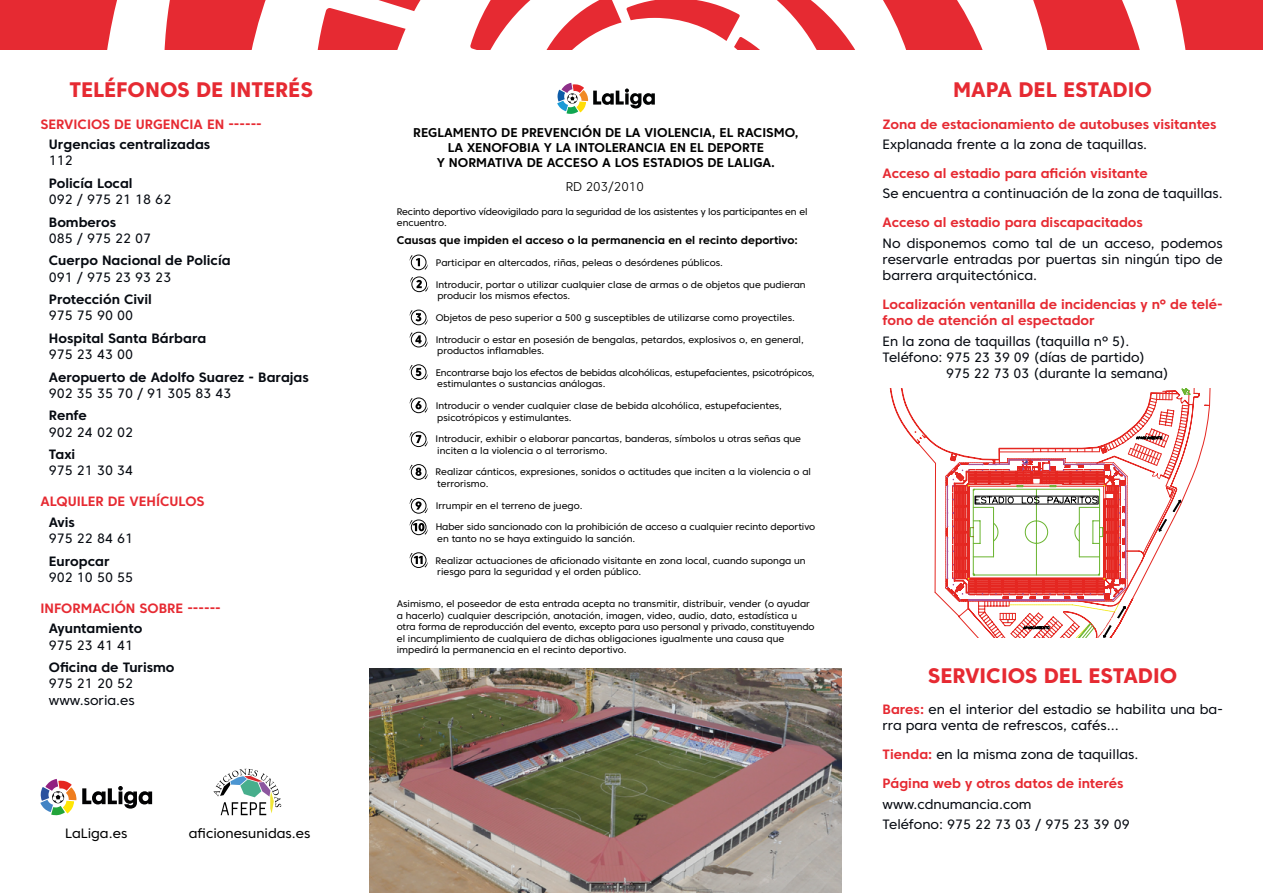
<style>
.page{position:relative;width:1263px;height:893px;background:#fff}
.page>*{position:absolute;margin:0;border:0;box-sizing:border-box;transform-origin:0 0}
.t1{font:800 21px "Core Sans C 75";color:#e62a32}
.t2{font:13.5px/16.2px "Core Sans C 45";color:#060a11}
.t3{font:700 13.5px/16.2px "Core Sans C 65";color:#e62a32}
.t4{font:700 13.5px "Core Sans C 65";color:#060a11}
.t5{font:13.5px "Core Sans C 45";color:#000}
.t6{font:700 12.75px/15.3px "Core Sans C 65";color:#000;text-align:center}
.t7{font:300 12.75px "Core Sans C 35";color:#000}
.t8{font:700 11.1px "Core Sans C 65";color:#000}
.t9{font:9.6px/11.4px "Core Sans C 45";color:#000}
.t10{font:9.6px/11.4px "Core Sans C 45";letter-spacing:-.02em;color:#000}
.s1{font-family:"Core Sans C 75";font-weight:800;color:#fff}
.s2{color:#fff}
.s3{font-family:"Core Sans C 65";font-weight:700;color:#e62a32}
</style>
<div class="page">
<img style="left:369px;top:669px;width:473px;height:224px">
<svg style="left:557px;top:83px;width:98px;height:31px"></svg>
<svg style="left:410px;top:254px;width:18px;height:16px"></svg>
<svg style="left:410px;top:310px;width:18px;height:15px"></svg>
<svg style="left:410px;top:332px;width:18px;height:15px"></svg>
<svg style="left:410px;top:364px;width:18px;height:16px"></svg>
<svg style="left:410px;top:397px;width:18px;height:16px"></svg>
<svg style="left:410px;top:431px;width:18px;height:16px"></svg>
<svg style="left:410px;top:464px;width:18px;height:16px"></svg>
<svg style="left:410px;top:498px;width:18px;height:37px"></svg>
<svg style="left:410px;top:552px;width:18px;height:16px"></svg>
<svg style="left:410px;top:276px;width:18px;height:16px"></svg>
<div style="left:0;top:0;width:117px;height:50px;background:#e62a32"></div>
<svg style="left:1175px;top:0;width:88px;height:50px;background:#e7383f"></svg>
<svg style="left:164px;top:0;width:102px;height:50px;background:#e84047"></svg>
<svg style="left:1033px;top:0;width:107px;height:50px;background:#e94a51"></svg>
<svg style="left:777px;top:0;width:206px;height:50px"></svg>
<svg style="left:317px;top:0;width:443px;height:50px"></svg>
<svg style="left:40px;top:779px;width:112px;height:36px"></svg>
<svg style="left:213px;top:769px;width:68px;height:46px"></svg>
<svg style="left:889px;top:388px;width:321px;height:250px"></svg>
<div style="left:975px;top:496px;width:123px;height:8px;border:1px solid #000"></div>
<h1 class="t1" style="left:69px;top:76px;width:245px">TELÉFONOS DE INTERÉS</h1>
<h2 class="t3" style="left:40px;top:116px;width:223px">SERVICIOS DE URGENCIA EN ------</h2>
<h2 class="t4" style="left:49px;top:136px;width:163px">Urgencias centralizadas</h2>
<h2 class="t2" style="left:49px;top:152px;width:26px">112</h2>
<h2 class="t4" style="left:49px;top:175px;width:85px">Policía Local</h2>
<h2 class="t2" style="left:49px;top:191px;width:124px">092 / 975 21 18 62</h2>
<h2 class="t4" style="left:49px;top:213px;width:69px">Bomberos</h2>
<h2 class="t2" style="left:49px;top:230px;width:104px">085 / 975 22 07</h2>
<h2 class="t4" style="left:49px;top:252px;width:183px">Cuerpo Nacional de Policía</h2>
<h2 class="t2" style="left:49px;top:269px;width:124px">091 / 975 23 93 23</h2>
<h2 class="t4" style="left:49px;top:291px;width:104px">Protección Civil</h2>
<h2 class="t2" style="left:49px;top:307px;width:86px">975 75 90 00</h2>
<h2 class="t4" style="left:49px;top:330px;width:159px">Hospital Santa Bárbara</h2>
<h2 class="t2" style="left:49px;top:346px;width:86px">975 23 43 00</h2>
<h2 class="t4" style="left:49px;top:368px;width:261px">Aeropuerto de Adolfo Suarez - Barajas</h2>
<h2 class="t2" style="left:49px;top:385px;width:184px">902 35 35 70 / 91 305 83 43</h2>
<h2 class="t4" style="left:49px;top:407px;width:40px">Renfe</h2>
<h2 class="t2" style="left:49px;top:424px;width:86px">902 24 02 02</h2>
<h2 class="t4" style="left:49px;top:446px;width:28px">Taxi</h2>
<h2 class="t2" style="left:49px;top:462px;width:86px">975 21 30 34</h2>
<h2 class="t3" style="left:40px;top:493px;width:166px">ALQUILER DE VEHÍCULOS</h2>
<h2 class="t4" style="left:49px;top:514px;width:28px">Avis</h2>
<h2 class="t2" style="left:49px;top:530px;width:86px">975 22 84 61</h2>
<h2 class="t4" style="left:49px;top:552px;width:62px">Europcar</h2>
<h2 class="t2" style="left:49px;top:569px;width:86px">902 10 50 55</h2>
<h2 class="t3" style="left:40px;top:600px;width:182px">INFORMACIÓN SOBRE ------</h2>
<h2 class="t4" style="left:49px;top:620px;width:95px">Ayuntamiento</h2>
<h2 class="t2" style="left:49px;top:637px;width:86px">975 23 41 41</h2>
<h2 class="t4" style="left:49px;top:659px;width:127px">Oficina de Turismo</h2>
<h2 class="t2" style="left:49px;top:675px;width:87px">975 21 20 52 www.soria.es</h2>
<h2 class="t5" style="left:65px;top:825px;width:64px">LaLiga.es</h2>
<h2 class="t5" style="left:189px;top:825px;width:123px">aficionesunidas.es</h2>
<h3 class="t6" style="left:413px;top:125px;width:387px">REGLAMENTO DE PREVENCIÓN DE LA VIOLENCIA, EL RACISMO,<br>LA XENOFOBIA Y LA INTOLERANCIA EN EL DEPORTE<br>Y NORMATIVA DE ACCESO A LOS ESTADIOS DE LALIGA.</h3>
<h3 class="t7" style="left:566px;top:179px;width:80px">RD 203/2010</h3>
<p class="t10" style="left:397px;top:206px;width:412px">Recinto deportivo vídeovigilado para la seguridad de los asistentes y los participantes en el encuentro.</p>
<p class="t8" style="left:397px;top:233px;width:402px">Causas que impiden el acceso o la permanencia en el recinto deportivo:</p>
<p class="t9" style="left:416px;top:257px;width:309px"><span class="s1">1.</span> Participar en altercados, riñas, peleas o desórdenes públicos.</p>
<p class="t9" style="left:437px;top:279px;width:370px;text-indent:-21px"><span class="s2">2.</span> Introducir, portar o utilizar cualquier clase de armas o de objetos que pudieran producir los mismos efectos.</p>
<p class="t9" style="left:416px;top:312px;width:381px">3. Objetos de peso superior a 500 g susceptibles de utilizarse como proyectiles.</p>
<p class="t9" style="left:437px;top:334px;width:368px;text-indent:-21px">4. Introducir o estar en posesión de bengalas, petardos, explosivos o, en general, productos inflamables.</p>
<p class="t9" style="left:437px;top:367px;width:379px;text-indent:-21px">5. Encontrarse bajo los efectos de bebidas alcohólicas, estupefacientes, psicotrópicos, estimulantes o sustancias análogas.</p>
<p class="t9" style="left:437px;top:400px;width:346px;text-indent:-21px">6. Introducir o vender cualquier clase de bebida alcohólica, estupefacientes, psicotrópicos y estimulantes.</p>
<p class="t9" style="left:437px;top:433px;width:365px;text-indent:-21px">6. Introducir, exhibir o elaborar pancartas, banderas, símbolos u otras señas que inciten a la violencia o al terrorismo.</p>
<p class="t9" style="left:437px;top:466px;width:375px;text-indent:-21px">7. Realizar cánticos, expresiones, sonidos o actitudes que inciten a la violencia o al terrorismo.</p>
<p class="t9" style="left:416px;top:499px;width:168px">8. Irrumpir en el terreno de juego.</p>
<p class="t9" style="left:436px;top:521px;width:381px">Haber sido sancionado con la prohibición de acceso a cualquier recinto deportivo en tanto no se haya extinguido la sanción.</p>
<p class="t9" style="left:437px;top:554px;width:370px;text-indent:-21px">9. Realizar actuaciones de aficionado visitante en zona local, cuando suponga un riesgo para la seguridad y el orden público.</p>
<p class="t9" style="left:397px;top:598px;width:419px">Asimismo, el poseedor de esta entrada acepta no transmitir, distribuir, vender (o ayudar a hacerlo) cualquier descripción, anotación, imagen, video, audio, dato, estadística u otra forma de reproducción del evento, excepto para uso personal y privado, constituyendo el incumplimiento de cualquiera de dichas obligaciones igualmente una causa que impedirá la permanencia en el recinto deportivo.</p>
<h1 class="t1" style="left:953px;top:76px;width:200px">MAPA DEL ESTADIO</h1>
<h2 class="t3" style="left:882px;top:116px;width:336px">Zona de estacionamiento de autobuses visitantes</h2>
<h2 class="t2" style="left:882px;top:136px;width:266px">Explanada frente a la zona de taquillas.</h2>
<h2 class="t3" style="left:882px;top:165px;width:267px">Acceso al estadio para afición visitante</h2>
<h2 class="t2" style="left:882px;top:185px;width:342px">Se encuentra a continuación de la zona de taquillas.</h2>
<h2 class="t3" style="left:882px;top:214px;width:262px">Acceso al estadio para discapacitados</h2>
<h2 class="t2" style="left:882px;top:235px;width:342px;text-align:justify">No disponemos como tal de un acceso, podemos reservarle entradas por puertas sin ningún tipo de barrera arquitectónica.</h2>
<h2 class="t3" style="left:882px;top:296px;width:342px">Localización ventanilla de incidencias y nº de telé&shy;fono de atención al espectador</h2>
<h2 class="t2" style="left:882px;top:333px;width:248px">En la zona de taquillas (taquilla nº 5).</h2>
<h2 class="t2" style="left:882px;top:349px;width:264px">Teléfono: 975 23 39 09 (días de partido)</h2>
<h2 class="t2" style="left:946px;top:365px;width:224px">975 22 73 03 (durante la semana)</h2>
<h1 class="t1" style="left:928px;top:662px;width:251px">SERVICIOS DEL ESTADIO</h1>
<h2 class="t2" style="left:882px;top:701px;width:342px"><span class="s3">Bares:</span> en el interior del estadio se habilita una ba&shy;rra para venta de refrescos, cafés…</h2>
<h2 class="t2" style="left:882px;top:746px;width:257px"><span class="s3">Tienda:</span> en la misma zona de taquillas.</h2>
<h2 class="t3" style="left:882px;top:775px;width:243px">Página web y otros datos de interés</h2>
<h2 class="t2" style="left:882px;top:794px;width:249px;line-height:20.4px">www.cdnumancia.com<br>Teléfono: 975 22 73 03 / 975 23 39 09</h2>
</div>
